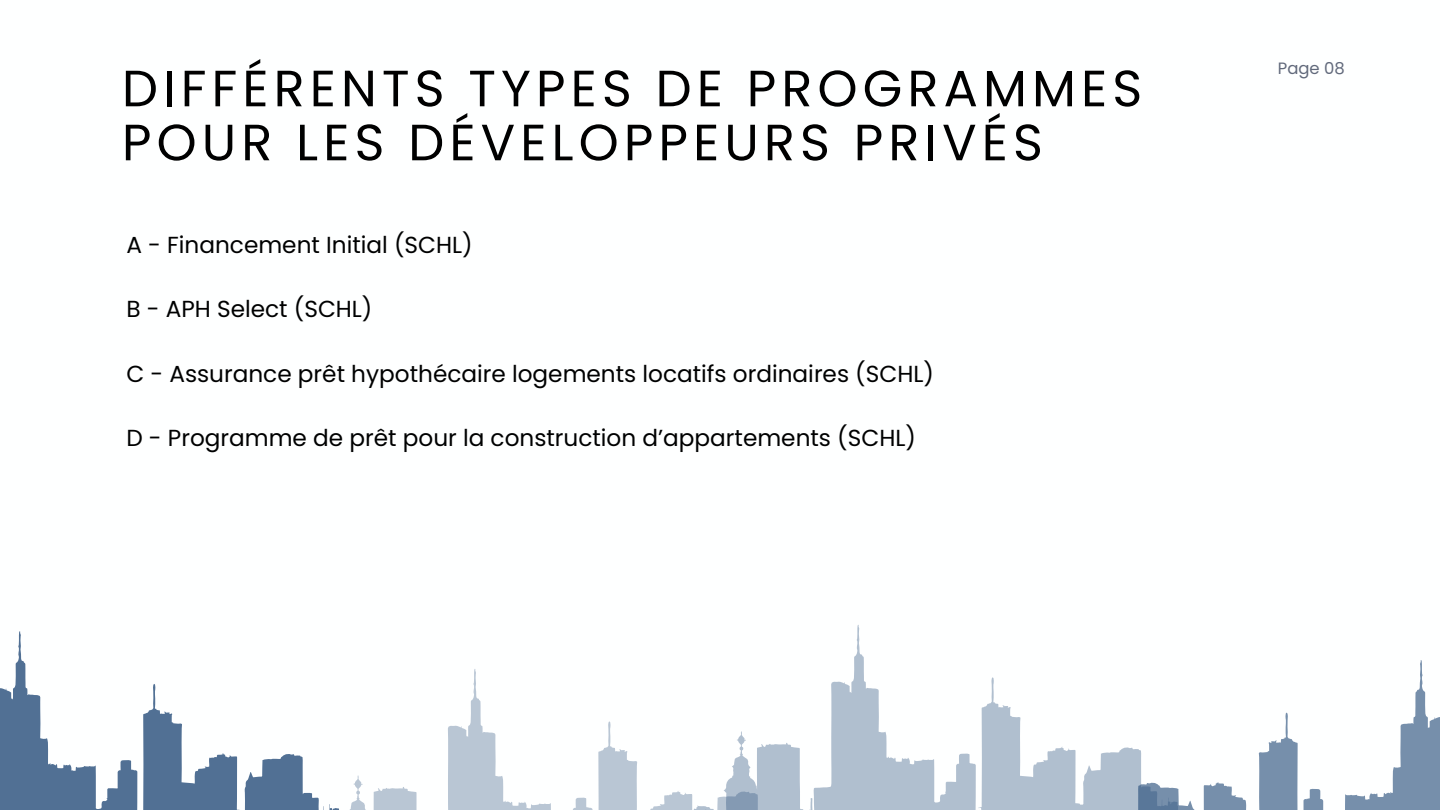
<style>
.page{position:relative;width:1440px;height:810px;background:#fff}
.page>*{position:absolute;margin:0;border:0;box-sizing:border-box;transform-origin:0 0}
.t1{font:51px/54px "Poppins";letter-spacing:.1em;color:#000}
.t2{font:23.2px "Poppins";color:#000}
.t3{font:16.4px "Poppins";color:#61697b}
</style>
<div class="page">
<svg style="left:349px;top:669px;width:335px;height:141px"></svg>
<svg style="left:616px;top:750px;width:10px;height:2px"></svg>
<svg style="left:684px;top:625px;width:417px;height:185px"></svg>
<svg style="left:1000px;top:706px;width:9px;height:2px"></svg>
<svg style="left:0;top:631px;width:339px;height:179px"></svg>
<svg style="left:161px;top:712px;width:10px;height:3px"></svg>
<svg style="left:1101px;top:660px;width:339px;height:150px"></svg>
<svg style="left:1271px;top:741px;width:10px;height:2px"></svg>
<h1 class="t1" style="left:122px;top:61px;width:1022px">DIFFÉRENTS TYPES DE PROGRAMMES<br>POUR LES DÉVELOPPEURS PRIVÉS</h1>
<p class="t2" style="left:126px;top:228px;width:348px">A - Financement Initial (SCHL)</p>
<h2 class="t2" style="left:126px;top:293px;width:248px">B - APH Select (SCHL)</h2>
<h2 class="t2" style="left:126px;top:357px;width:809px">C - Assurance prêt hypothécaire logements locatifs ordinaires (SCHL)</h2>
<h2 class="t2" style="left:126px;top:422px;width:791px">D - Programme de prêt pour la construction d’appartements (SCHL)</h2>
<h2 class="t3" style="left:1278px;top:57px;width:68px">Page 08</h2>
</div>
